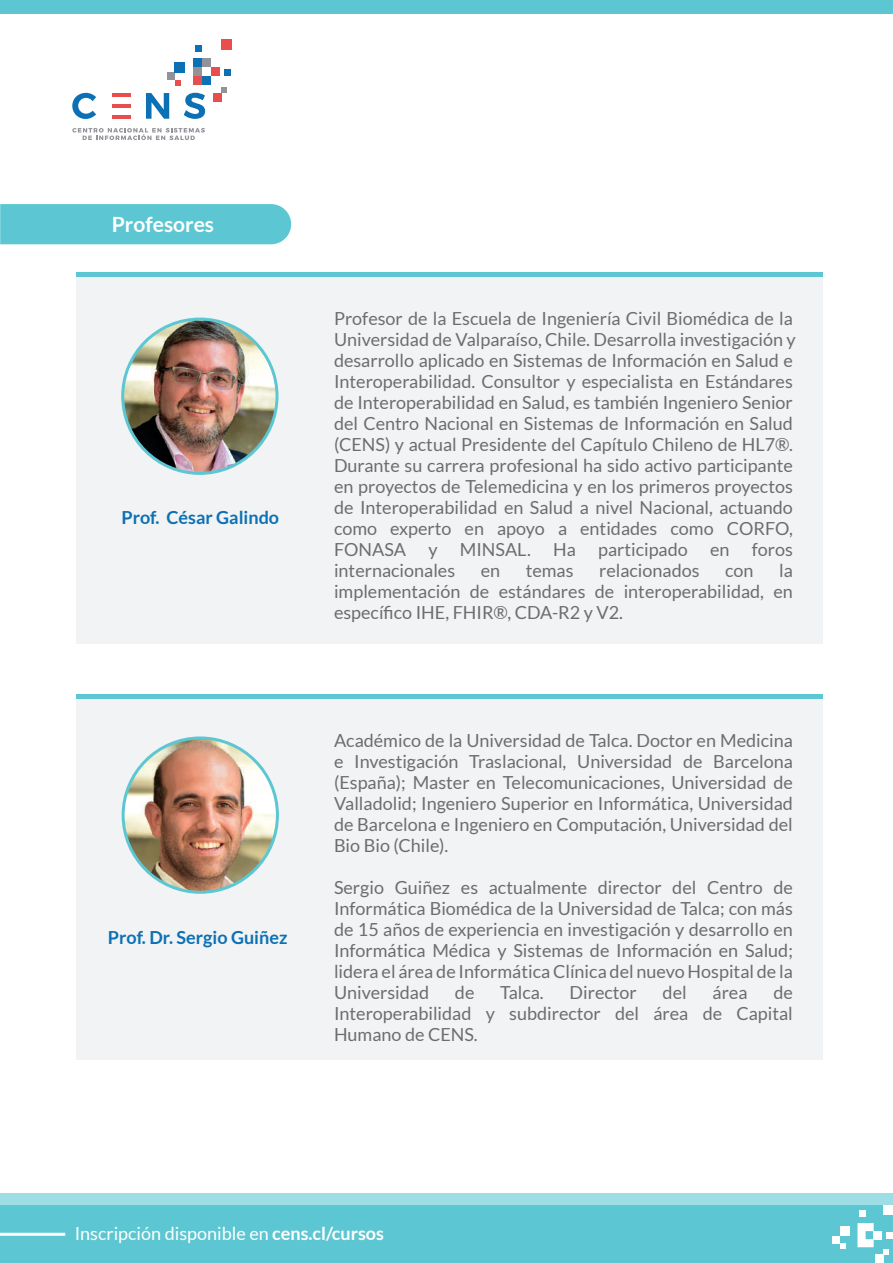
<style>
.page{position:relative;width:893px;height:1263px;background:#fff}
.page>*{position:absolute;margin:0;border:0;box-sizing:border-box;transform-origin:0 0}
.t1{font:700 21px "Lato";color:#fff}
.t2{font:18px/21px "Lato";color:#6c6d70;text-align:justify}
.t3{font:700 18px "Lato";color:#0c71b4}
.t4{font:18px "Lato";color:#fff}
.s1{font-weight:700}
</style>
<div class="page">
<div style="left:77px;top:694px;width:746px;height:365px;background:#f2f3f4"></div>
<div style="left:77px;top:272px;width:746px;height:372px;background:#f2f3f4"></div>
<div style="left:77px;top:694px;width:746px;height:5px;background:#5cc7d2"></div>
<div style="left:0;top:204px;width:291px;height:40px;background:#5cc7d2"></div>
<svg style="left:221px;top:87px;width:6px;height:6px"></svg>
<div style="left:195px;top:45px;width:7px;height:7px;background:#0c71b4"></div>
<div style="left:224px;top:69px;width:7px;height:7px;background:#0c71b4"></div>
<div style="left:193px;top:58px;width:9px;height:9px;background:#0c71b4"></div>
<div style="left:202px;top:58px;width:9px;height:9px;background:#919399"></div>
<div style="left:193px;top:76px;width:9px;height:8px;background:#e94e4e"></div>
<div style="left:202px;top:76px;width:9px;height:8px;background:#0c71b4"></div>
<div style="left:211px;top:67px;width:8px;height:9px;background:#e94e4e"></div>
<div style="left:167px;top:72px;width:7px;height:8px;background:#919399"></div>
<div style="left:174px;top:62px;width:11px;height:10px;background:#0c71b4"></div>
<div style="left:221px;top:40px;width:10px;height:10px;background:#e94e4e"></div>
<svg style="left:72px;top:93px;width:24px;height:26px"></svg>
<svg style="left:146px;top:93px;width:23px;height:26px"></svg>
<svg style="left:184px;top:93px;width:21px;height:26px"></svg>
<hr style="left:112px;top:93px;width:19px;height:4px;background:#e94e4e">
<hr style="left:112px;top:104px;width:19px;height:4px;background:#e94e4e">
<hr style="left:112px;top:115px;width:19px;height:4px;background:#e94e4e">
<svg style="left:72px;top:128px;width:133px;height:12px"></svg>
<div style="left:193px;top:67px;width:9px;height:9px;background:#919399"></div>
<svg style="left:175px;top:80px;width:6px;height:6px"></svg>
<div style="left:213px;top:93px;width:8px;height:8px;background:#e94e4e"></div>
<div style="left:0;top:0;width:893px;height:14px;background:#5cc7d2"></div>
<div style="left:0;top:1193px;width:893px;height:55px;background:#9ddde4"></div>
<div style="left:0;top:1205px;width:893px;height:58px;background:#5cc7d2"></div>
<hr style="left:0;top:1233px;width:65px;height:3px;background:#fff">
<svg style="left:884px;top:1250px;width:5px;height:5px"></svg>
<div style="left:859px;top:1210px;width:6px;height:7px;background:#fff"></div>
<div style="left:886px;top:1232px;width:7px;height:7px;background:#fff"></div>
<div style="left:874px;top:1231px;width:8px;height:8px;background:#fff"></div>
<div style="left:833px;top:1236px;width:7px;height:7px;background:#fff"></div>
<div style="left:840px;top:1226px;width:9px;height:10px;background:#fff"></div>
<div style="left:883px;top:1205px;width:10px;height:10px;background:#fff"></div>
<svg style="left:857px;top:1223px;width:17px;height:24px"></svg>
<svg style="left:840px;top:1243px;width:6px;height:6px"></svg>
<div style="left:876px;top:1255px;width:8px;height:8px;background:#fff"></div>
<div style="left:77px;top:272px;width:746px;height:5px;background:#5cc7d2"></div>
<img style="left:123px;top:319px;width:154px;height:154px;border-radius:77px">
<div style="left:121px;top:318px;width:157px;height:157px;border:3px solid #5cc7d2;border-radius:50%"></div>
<img style="left:124px;top:738px;width:154px;height:155px;border-radius:77px">
<div style="left:122px;top:736px;width:157px;height:158px;border:3px solid #5cc7d2;border-radius:50%"></div>
<p class="t1" style="left:112px;top:213px;width:104px">Profesores</p>
<p class="t3" style="left:121px;top:507px;width:159px">Prof. César Galindo</p>
<p class="t3" style="left:108px;top:927px;width:181px">Prof. Dr. Sergio Guiñez</p>
<p class="t2" style="left:334px;top:308px;width:463px;text-align:left">Profesor de la Escuela de Ingeniería Civil Biomédica de la Universidad de Valparaíso, Chile. Desarrolla investigación y desarrollo aplicado en Sistemas de Información en Salud e Interoperabilidad. Consultor y especialista en Estándares de Interoperabilidad en Salud, es también Ingeniero Senior del Centro Nacional en Sistemas de Información en Salud (CENS) y actual Presidente del Capítulo Chileno de HL7®.<br>Durante su carrera profesional ha sido activo participante en proyectos de Telemedicina y en los primeros proyectos de Interoperabilidad en Salud a nivel Nacional, actuando como experto en apoyo a entidades como CORFO, FONASA y MINSAL. Ha participado en foros internacionales</p>
<p class="t2" style="left:334px;top:560px;width:460px;text-indent:445px">la implementación de estándares de interoperabilidad, en específico IHE, FHIR®, CDA-R2 y V2.</p>
<p class="t2" style="left:481px;top:560px;width:21px">en</p>
<p class="t2" style="left:526px;top:560px;width:49px">temas</p>
<p class="t2" style="left:599px;top:560px;width:102px">relacionados</p>
<p class="t2" style="left:725px;top:560px;width:30px">con</p>
<p class="t2" style="left:334px;top:729px;width:460px">Académico de la Universidad de Talca. Doctor en Medicina e Investigación Traslacional, Universidad de Barcelona (España); Master en Telecomunicaciones, Universidad de Valladolid; Ingeniero Superior en Informática, Universidad de Barcelona e Ingeniero en Computación, Universidad del Bio Bio (Chile).</p>
<p class="t2" style="left:334px;top:877px;width:460px">Sergio Guiñez es actualmente director del Centro de Informática Biomédica de la Universidad de Talca; con más de 15 años de experiencia en investigación y desarrollo en Informática Médica y Sistemas de Información en Salud; lidera el área de Informática Clínica del nuevo Hospital de la Universidad</p>
<p class="t2" style="left:334px;top:982px;width:460px;text-indent:439px">de Interoperabilidad y subdirector del área de Capital Humano de CENS.</p>
<p class="t2" style="left:455px;top:982px;width:21px">de</p>
<p class="t2" style="left:500px;top:982px;width:45px">Talca.</p>
<p class="t2" style="left:570px;top:982px;width:69px">Director</p>
<p class="t2" style="left:663px;top:982px;width:26px">del</p>
<p class="t2" style="left:713px;top:982px;width:36px">área</p>
<p class="t4" style="left:75px;top:1223px;width:311px">Inscripción disponible en <span class="s1">cens.cl/cursos</span></p>
</div>
